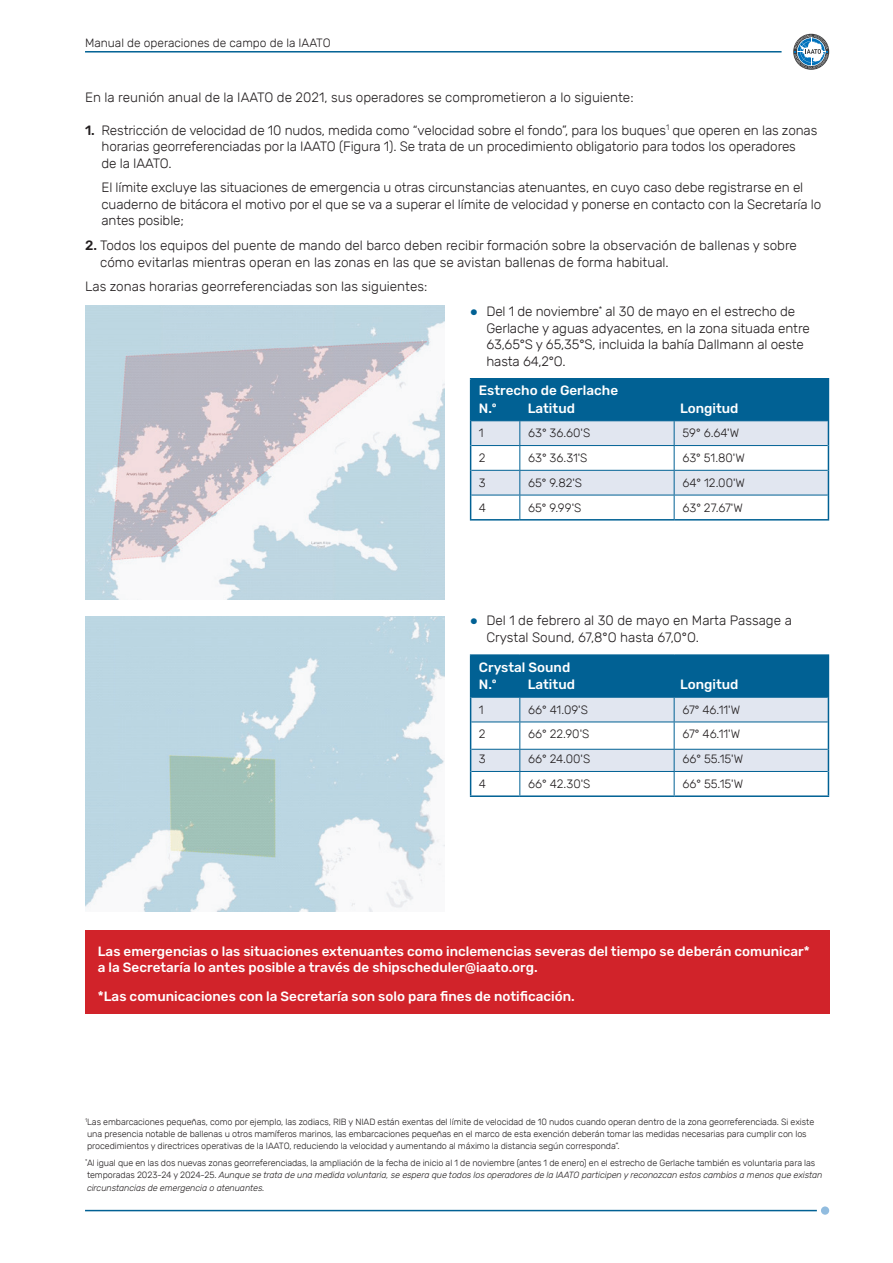
<style>
.page{position:relative;width:893px;height:1263px;background:#fff}
.page>*{position:absolute;margin:0;border:0;box-sizing:border-box;transform-origin:0 0}
.t1{font:300 13.5px/16.5px "Rubik";letter-spacing:-.01em;color:#231f20}
.t2{font:500 13.5px/16.5px "Rubik";color:#fff}
.t3{font:300 12px "Rubik";color:#231f20}
.t4{font:300 9px/12.3px "Rubik";letter-spacing:-.01em;color:#231f20}
.s1{font-weight:500}
.s2{font-family:"Arial";font-weight:400;color:#016194}
.s3{font-style:italic}
</style>
<div class="page">
<hr style="left:85px;top:51px;width:697px;height:2px;background:#016194">
<svg style="left:793px;top:34px;width:36px;height:36px"></svg>
<svg style="left:794px;top:35px;width:34px;height:34px"></svg>
<hr style="left:85px;top:1210px;width:732px;height:1px;background:#016194">
<div style="left:821px;top:1206px;width:8px;height:9px;background:#91bcdf;border-radius:50%"></div>
<img style="left:85px;top:305px;width:359px;height:295px">
<img style="left:85px;top:616px;width:359px;height:295px">
<div style="left:85px;top:930px;width:744px;height:84px;background:#d1232a"></div>
<div style="left:471px;top:379px;width:357px;height:42px;background:#016194"></div>
<hr style="left:828px;top:379px;width:1px;height:42px;background:#016194">
<hr style="left:470px;top:379px;width:1px;height:42px;background:#016194">
<svg style="left:470px;top:421px;width:359px;height:98px"></svg>
<hr style="left:470px;top:519px;width:50px;height:2px;background:#016194">
<hr style="left:520px;top:519px;width:154px;height:2px;background:#016194">
<hr style="left:674px;top:519px;width:155px;height:2px;background:#016194">
<hr style="left:471px;top:470px;width:49px;height:1px;background:#016194">
<hr style="left:520px;top:470px;width:154px;height:1px;background:#016194">
<hr style="left:674px;top:470px;width:154px;height:1px;background:#016194">
<hr style="left:471px;top:495px;width:49px;height:1px;background:#016194">
<hr style="left:520px;top:495px;width:154px;height:1px;background:#016194">
<hr style="left:674px;top:495px;width:154px;height:1px;background:#016194">
<hr style="left:470px;top:378px;width:50px;height:1px;background:#016194">
<hr style="left:520px;top:378px;width:154px;height:1px;background:#016194">
<hr style="left:674px;top:378px;width:155px;height:1px;background:#016194">
<div style="left:471px;top:655px;width:357px;height:42px;background:#016194"></div>
<hr style="left:828px;top:656px;width:1px;height:41px;background:#016194">
<hr style="left:470px;top:656px;width:1px;height:41px;background:#016194">
<svg style="left:470px;top:697px;width:359px;height:98px"></svg>
<hr style="left:470px;top:795px;width:50px;height:2px;background:#016194">
<hr style="left:520px;top:795px;width:154px;height:2px;background:#016194">
<hr style="left:674px;top:795px;width:155px;height:2px;background:#016194">
<hr style="left:471px;top:749px;width:49px;height:1px;background:#016194">
<hr style="left:520px;top:749px;width:154px;height:1px;background:#016194">
<hr style="left:674px;top:749px;width:154px;height:1px;background:#016194">
<hr style="left:471px;top:771px;width:49px;height:1px;background:#016194">
<hr style="left:520px;top:771px;width:154px;height:1px;background:#016194">
<hr style="left:674px;top:771px;width:154px;height:1px;background:#016194">
<hr style="left:470px;top:654px;width:50px;height:2px;background:#016194">
<hr style="left:520px;top:654px;width:154px;height:2px;background:#016194">
<hr style="left:674px;top:654px;width:155px;height:2px;background:#016194">
<p class="t3" style="left:85px;top:37px;width:247px">Manual de operaciones de campo de la IAATO</p>
<p class="t1" style="left:85px;top:89px;width:550px">En la reunión anual de la IAATO de 2021, sus operadores se comprometieron a lo siguiente:</p>
<p class="t1" style="left:102px;top:122px;width:717px;text-indent:-16px"><span class="s1">1.</span> Restricción de velocidad de 10 nudos, medida como “velocidad sobre el fondo”, para los buques<sup>1</sup> que operen en las zonas horarias georreferenciadas por la IAATO (Figura 1). Se trata de un procedimiento obligatorio para todos los operadores<br>de la IAATO.</p>
<p class="t1" style="left:102px;top:180px;width:721px">El límite excluye las situaciones de emergencia u otras circunstancias atenuantes, en cuyo caso debe registrarse en el cuaderno de bitácora el motivo por el que se va a superar el límite de velocidad y ponerse en contacto con la Secretaría lo antes posible;</p>
<p class="t1" style="left:100px;top:237px;width:698px;text-indent:-15px"><span class="s1">2.</span> Todos los equipos del puente de mando del barco deben recibir formación sobre la observación de ballenas y sobre cómo evitarlas mientras operan en las zonas en las que se avistan ballenas de forma habitual.</p>
<p class="t1" style="left:85px;top:279px;width:344px">Las zonas horarias georreferenciadas son las siguientes:</p>
<p class="t1" style="left:486px;top:303px;width:325px;text-indent:-17px"><span class="s2">●</span> Del 1 de noviembre<sup>*</sup> al 30 de mayo en el estrecho de Gerlache y aguas adyacentes, en la zona situada entre 63,65°S y 65,35°S, incluida la bahía Dallmann al oeste hasta 64,2°O.</p>
<p class="t2" style="left:479px;top:381px;width:141px;line-height:18px">Estrecho de Gerlache<br>N.º</p>
<p class="t2" style="left:528px;top:400px;width:49px">Latitud</p>
<p class="t2" style="left:680px;top:400px;width:60px">Longitud</p>
<p class="t3" style="left:479px;top:426px;width:6px">1</p>
<p class="t3" style="left:528px;top:426px;width:64px">63° 36.60'S</p>
<p class="t3" style="left:682px;top:426px;width:58px">59° 6.64'W</p>
<p class="t3" style="left:479px;top:451px;width:8px">2</p>
<p class="t3" style="left:528px;top:451px;width:61px">63° 36.31'S</p>
<p class="t3" style="left:682px;top:451px;width:64px">63° 51.80'W</p>
<p class="t3" style="left:479px;top:476px;width:8px">3</p>
<p class="t3" style="left:528px;top:476px;width:56px">65° 9.82'S</p>
<p class="t3" style="left:682px;top:476px;width:64px">64° 12.00'W</p>
<p class="t3" style="left:479px;top:501px;width:9px">4</p>
<p class="t3" style="left:528px;top:501px;width:55px">65° 9.99'S</p>
<p class="t3" style="left:682px;top:501px;width:62px">63° 27.67'W</p>
<p class="t1" style="left:486px;top:613px;width:307px;text-indent:-16px"><span class="s2">●</span> Del 1 de febrero al 30 de mayo en Marta Passage a<br>Crystal Sound, 67,8°O hasta 67,0°O.</p>
<p class="t2" style="left:479px;top:660px;width:93px">Crystal Sound<br>N.º</p>
<p class="t2" style="left:528px;top:676px;width:49px">Latitud</p>
<p class="t2" style="left:680px;top:676px;width:60px">Longitud</p>
<p class="t3" style="left:479px;top:703px;width:6px">1</p>
<p class="t3" style="left:528px;top:703px;width:61px">66° 41.09'S</p>
<p class="t3" style="left:682px;top:703px;width:59px">67° 46.11'W</p>
<p class="t3" style="left:479px;top:728px;width:8px">2</p>
<p class="t3" style="left:528px;top:728px;width:63px">66° 22.90'S</p>
<p class="t3" style="left:682px;top:728px;width:59px">67° 46.11'W</p>
<p class="t3" style="left:479px;top:752px;width:8px">3</p>
<p class="t3" style="left:528px;top:752px;width:64px">66° 24.00'S</p>
<p class="t3" style="left:682px;top:752px;width:62px">66° 55.15'W</p>
<p class="t3" style="left:479px;top:777px;width:9px">4</p>
<p class="t3" style="left:528px;top:777px;width:64px">66° 42.30'S</p>
<p class="t3" style="left:682px;top:777px;width:62px">66° 55.15'W</p>
<p class="t2" style="left:98px;top:943px;width:713px">Las emergencias o las situaciones extenuantes como inclemencias severas del tiempo se deberán comunicar* a la Secretaría lo antes posible a través de shipscheduler@iaato.org.</p>
<p class="t2" style="left:98px;top:988px;width:479px">*Las comunicaciones con la Secretaría son solo para fines de notificación.</p>
<p class="t4" style="left:85px;top:1116px;width:731px"><sup>1</sup>Las embarcaciones pequeñas, como por ejemplo, las zodiacs, RIB y NIAD están exentas del límite de velocidad de 10 nudos cuando operan dentro de la zona georreferenciada. Si existe una presencia notable de ballenas u otros mamíferos marinos, las embarcaciones pequeñas en el marco de esta exención deberán tomar las medidas necesarias para cumplir con los procedimientos y directrices operativas de la IAATO, reduciendo la velocidad y aumentando al máximo la distancia según corresponda”.</p>
<p class="t4" style="left:85px;top:1157px;width:739px"><sup>*</sup>Al igual que en las dos nuevas zonas georreferenciadas, la ampliación de la fecha de inicio al 1 de noviembre (antes 1 de enero) en el estrecho de Gerlache también es voluntaria para las temporadas 2023-24 y 2024-25. <span class="s3">Aunque se trata de una medida voluntaria, se espera que todos los operadores de la IAATO participen y reconozcan estos cambios a menos que existan circunstancias de emergencia o atenuantes.</span></p>
</div>
